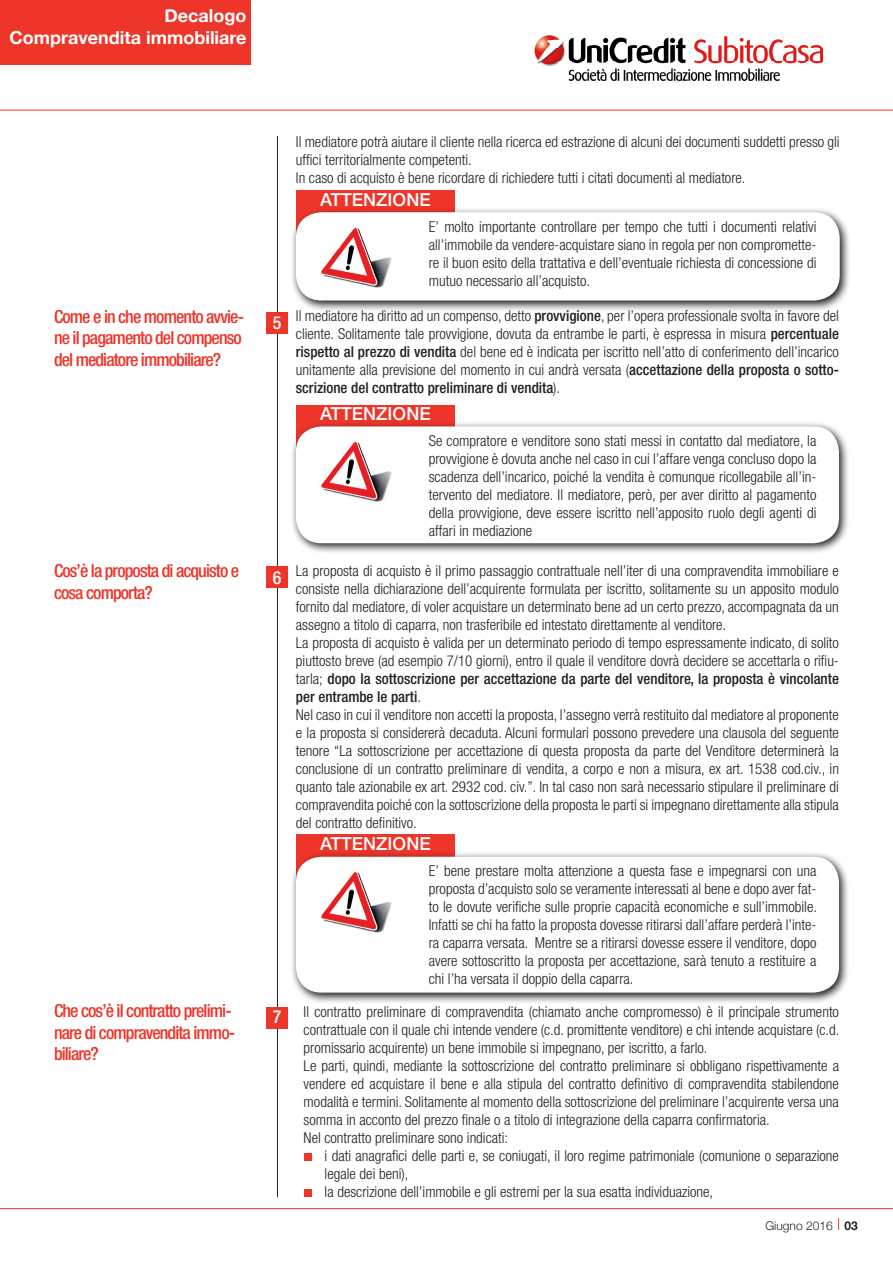
<style>
.page{position:relative;width:893px;height:1263px;background:#fff}
.page>*{position:absolute;margin:0;border:0;box-sizing:border-box;transform-origin:0 0}
.t1{font:500 condensed 18px/21.6px "Helvetica Neue LT Std";letter-spacing:-.05em;color:#ee352a}
.t2{font:700 18px/21.6px "Helvetica Neue";color:#fff;text-align:right}
.t3{font:500 18px "Helvetica Neue LT Std";color:#fff}
.t4{font:500 condensed 18px "Helvetica Neue LT Std";color:#fff}
.t5{font:300 condensed 15px/18px "Helvetica Neue LT Std";color:#231f20;text-align:justify}
.t6{font:300 12px "Helvetica Neue";color:#231f20}
.t7{font:700 12px "Helvetica Neue";color:#231f20}
.s1{font-weight:500}
</style>
<div class="page">
<div style="left:0;top:1px;width:250px;height:64px;background:#ee352a"></div>
<div style="left:296px;top:405px;width:158px;height:66px;background:#ee352a"></div>
<div style="left:296px;top:834px;width:158px;height:68px;background:#ee352a"></div>
<div style="left:296px;top:191px;width:158px;height:66px;background:#ee352a"></div>
<img style="left:534px;top:35px;width:289px;height:45px">
<hr style="left:0;top:110px;width:893px;height:1px;background:#ee352a">
<hr style="left:277px;top:136px;width:1px;height:1061px;background:#231f20">
<div style="left:266px;top:312px;width:22px;height:22px;background:#ee352a"></div>
<div style="left:266px;top:566px;width:22px;height:22px;background:#ee352a"></div>
<svg style="left:292px;top:421px;width:556px;height:132px"></svg>
<div style="left:296px;top:426px;width:543px;height:117px;background:#fff;border-radius:26px"></div>
<svg style="left:292px;top:851px;width:556px;height:152px"></svg>
<div style="left:296px;top:857px;width:543px;height:135px;background:#fff;border-radius:26px"></div>
<svg style="left:292px;top:207px;width:557px;height:103px"></svg>
<div style="left:296px;top:212px;width:544px;height:88px;background:#fff;border-radius:26px"></div>
<img style="left:321px;top:227px;width:71px;height:61px">
<img style="left:321px;top:441px;width:71px;height:61px">
<img style="left:321px;top:872px;width:71px;height:61px">
<hr style="left:0;top:1208px;width:893px;height:1px;background:#ee352a">
<svg style="left:838px;top:1218px;width:1px;height:12px"></svg>
<div style="left:266px;top:1007px;width:22px;height:21px;background:#ee352a"></div>
<div style="left:304px;top:1153px;width:8px;height:8px;background:#ee352a"></div>
<div style="left:304px;top:1189px;width:8px;height:8px;background:#ee352a"></div>
<p class="t2" style="left:9px;top:5px;width:239px">Decalogo<br>Compravendita immobiliare</p>
<p class="t1" style="left:54px;top:305px;width:192px;text-align:justify">Come e in che momento avvie&shy;ne il pagamento del compenso del mediatore immobiliare?</p>
<p class="t1" style="left:54px;top:559px;width:187px">Cos’è la proposta di acquisto e cosa comporta?</p>
<p class="t4" style="left:273px;top:312px;width:10px">5</p>
<p class="t4" style="left:273px;top:566px;width:10px">6</p>
<p class="t5" style="left:296px;top:132px;width:545px">Il mediatore potrà aiutare il cliente nella ricerca ed estrazione di alcuni dei documenti suddetti presso gli uffici territorialmente competenti.</p>
<p class="t5" style="left:296px;top:168px;width:451px">In caso di acquisto è bene ricordare di richiedere tutti i citati documenti al mediatore.</p>
<p class="t3" style="left:320px;top:189px;width:112px">ATTENZIONE</p>
<p class="t5" style="left:429px;top:217px;width:389px">E’ molto importante controllare per tempo che tutti i documenti relativi all’immobile da vendere-acquistare siano in regola per non compromette&shy;re il buon esito della trattativa e dell’eventuale richiesta di concessione di mutuo necessario all’acquisto.</p>
<p class="t5" style="left:296px;top:307px;width:545px">Il mediatore ha diritto ad un compenso, detto <span class="s1">provvigione</span>, per l’opera professionale svolta in favore del cliente. Solitamente tale provvigione, dovuta da entrambe le parti, è espressa in misura <span class="s1">percentuale rispetto al prezzo di vendita</span> del bene ed è indicata per iscritto nell’atto di conferimento dell’incarico unitamente alla previsione del momento in cui andrà versata (<span class="s1">accettazione della proposta o sotto&shy;scrizione del contratto preliminare di vendita</span>).</p>
<p class="t3" style="left:320px;top:403px;width:112px">ATTENZIONE</p>
<p class="t5" style="left:429px;top:432px;width:389px">Se compratore e venditore sono stati messi in contatto dal mediatore, la provvigione è dovuta anche nel caso in cui l’affare venga concluso dopo la scadenza dell’incarico, poiché la vendita è comunque ricollegabile all’in&shy;tervento del mediatore. Il mediatore, però, per aver diritto al pagamento della provvigione, deve essere iscritto nell’apposito ruolo degli agenti di affari in mediazione</p>
<p class="t5" style="left:296px;top:561px;width:545px">La proposta di acquisto è il primo passaggio contrattuale nell’iter di una compravendita immobiliare e consiste nella dichiarazione dell’acquirente formulata per iscritto, solitamente su un apposito modulo fornito dal mediatore, di voler acquistare un determinato bene ad un certo prezzo, accompagnata da un assegno a titolo di caparra, non trasferibile ed intestato direttamente al venditore.</p>
<p class="t5" style="left:296px;top:633px;width:545px">La proposta di acquisto è valida per un determinato periodo di tempo espressamente indicato, di solito piuttosto breve (ad esempio 7/10 giorni), entro il quale il venditore dovrà decidere se accettarla o rifiu&shy;tarla; <span class="s1">dopo la sottoscrizione per accettazione da parte del venditore, la proposta è vincolante per entrambe le parti</span>.</p>
<p class="t5" style="left:296px;top:705px;width:545px">Nel caso in cui il venditore non accetti la proposta, l’assegno verrà restituito dal mediatore al proponente e la proposta si considererà decaduta. Alcuni formulari possono prevedere una clausola del seguente tenore “La sottoscrizione per accettazione di questa proposta da parte del Venditore determinerà la conclusione di un contratto preliminare di vendita, a corpo e non a misura, ex art. 1538 cod.civ., in quanto tale azionabile ex art. 2932 cod. civ.”. In tal caso non sarà necessario stipulare il preliminare di compravendita poiché con la sottoscrizione della proposta le parti si impegnano direttamente alla stipula del contratto definitivo.</p>
<p class="t3" style="left:320px;top:833px;width:112px">ATTENZIONE</p>
<p class="t5" style="left:429px;top:862px;width:390px">E’ bene prestare molta attenzione a questa fase e impegnarsi con una proposta d’acquisto solo se veramente interessati al bene e dopo aver fat&shy;to le dovute verifiche sulle proprie capacità economiche e sull’immobile.<br>Infatti se chi ha fatto la proposta dovesse ritirarsi dall’affare perderà l’inte&shy;ra caparra versata. Mentre se a ritirarsi dovesse essere il venditore, dopo avere sottoscritto la proposta per accettazione, sarà tenuto a restituire a chi l’ha versata il doppio della caparra.</p>
<p class="t1" style="left:54px;top:999px;width:183px">Che cos’è il contratto prelimi&shy;nare di compravendita immo&shy;biliare?</p>
<p class="t5" style="left:304px;top:1003px;width:537px">Il contratto preliminare di compravendita (chiamato anche compromesso) è il principale strumento contrattuale con il quale chi intende vendere (c.d. promittente venditore) e chi intende acquistare (c.d. promissario acquirente) un bene immobile si impegnano, per iscritto, a farlo.</p>
<p class="t5" style="left:304px;top:1057px;width:537px">Le parti, quindi, mediante la sottoscrizione del contratto preliminare si obbligano rispettivamente a vendere ed acquistare il bene e alla stipula del contratto definitivo di compravendita stabilendone modalità e termini. Solitamente al momento della sottoscrizione del preliminare l’acquirente versa una somma in acconto del prezzo finale o a titolo di integrazione della caparra confirmatoria.</p>
<p class="t5" style="left:304px;top:1129px;width:206px">Nel contratto preliminare sono indicati:</p>
<p class="t5" style="left:325px;top:1147px;width:516px">i dati anagrafici delle parti e, se coniugati, il loro regime patrimoniale (comunione o separazione legale dei beni),</p>
<p class="t5" style="left:325px;top:1183px;width:390px">la descrizione dell’immobile e gli estremi per la sua esatta individuazione,</p>
<p class="t4" style="left:273px;top:1005px;width:10px">7</p>
<p class="t6" style="left:765px;top:1218px;width:69px">Giugno 2016</p>
<p class="t7" style="left:844px;top:1218px;width:15px">03</p>
</div>
